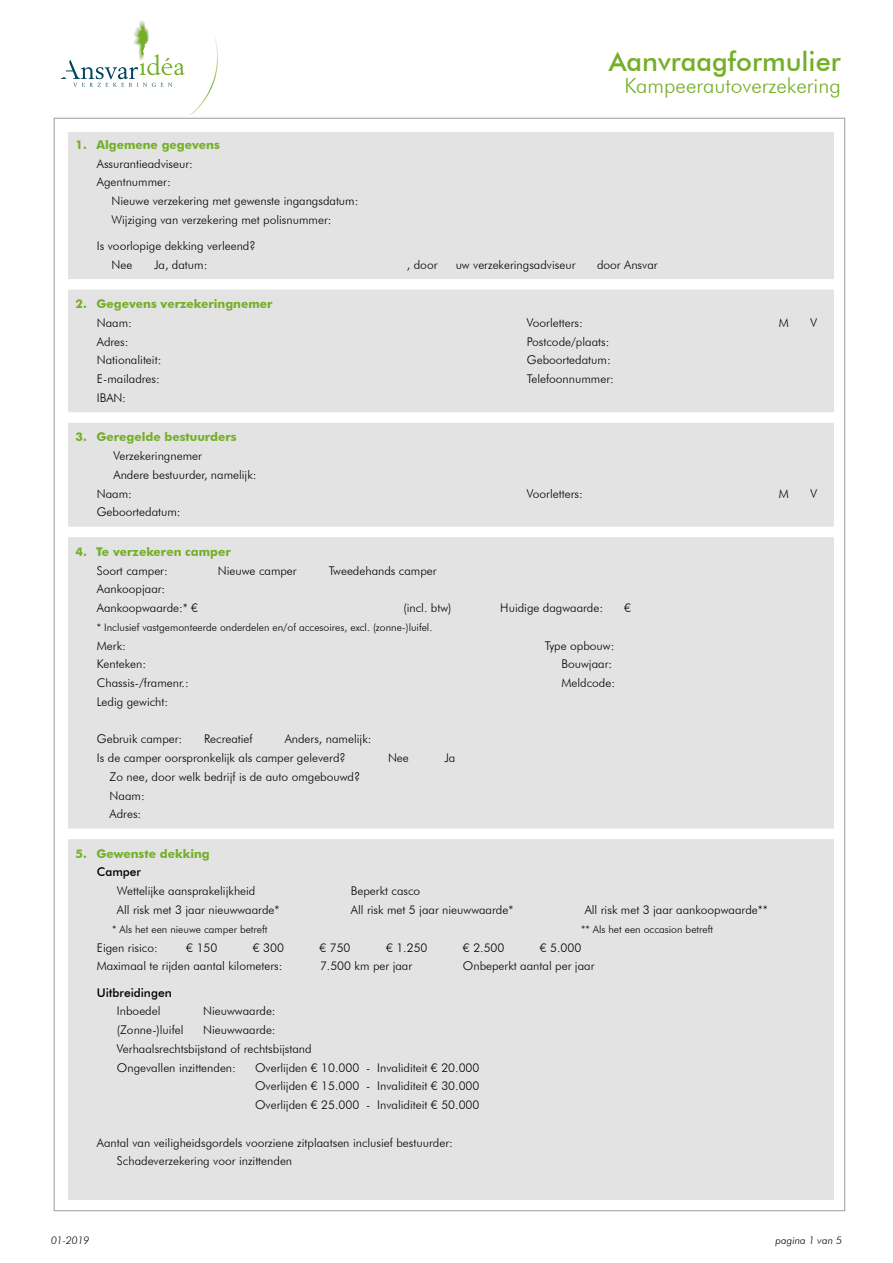
<style>
.page{position:relative;width:893px;height:1263px;background:#fff}
.page>*{position:absolute;margin:0;border:0;box-sizing:border-box;transform-origin:0 0}
.t1{font:500 27px "Futura BT";color:#74af27}
.t2{font:300 21px "Futura BT";color:#74af27}
.t3{font:300 12px/18.8px "Futura BT";color:#000}
.t4{font:700 12px "Futura BT";color:#74af27}
.t5{font:500 12px "Futura BT";color:#000}
.t6{font:300 10.5px "Futura BT";color:#000}
.t7{font:italic 300 10.5px "Futura BT";color:#000}
</style>
<div class="page">
<div style="left:68px;top:132px;width:765px;height:1067px;background:#e3e3e3"></div>
<svg style="left:61px;top:21px;width:157px;height:94px"></svg>
<div style="left:63px;top:279px;width:777px;height:11px;background:#fff"></div>
<div style="left:63px;top:412px;width:777px;height:11px;background:#fff"></div>
<div style="left:63px;top:527px;width:777px;height:10px;background:#fff"></div>
<div style="left:63px;top:829px;width:777px;height:10px;background:#fff"></div>
<h1 class="t1" style="left:609px;top:45px;width:233px">Aanvraagformulier</h1>
<h2 class="t2" style="left:625px;top:73px;width:218px">Kampeerautoverzekering</h2>
<p class="t4" style="left:76px;top:137px;width:146px">1. Algemene gegevens</p>
<p class="t3" style="left:97px;top:154px;width:98px">Assurantieadviseur:<br>Agentnummer:</p>
<p class="t3" style="left:112px;top:191px;width:248px">Nieuwe verzekering met gewenste ingangsdatum:<br>Wijziging van verzekering met polisnummer:</p>
<p class="t3" style="left:112px;top:236px;width:146px;text-indent:-15px">Is voorlopige dekking verleend?<br>Nee</p>
<p class="t3" style="left:154px;top:255px;width:55px">Ja, datum:</p>
<p class="t3" style="left:407px;top:255px;width:32px">, door</p>
<p class="t3" style="left:456px;top:255px;width:121px">uw verzekeringsadviseur</p>
<p class="t3" style="left:597px;top:255px;width:62px">door Ansvar</p>
<p class="t4" style="left:76px;top:297px;width:198px">2. Gegevens verzekeringnemer</p>
<p class="t3" style="left:97px;top:313px;width:37px">Naam:</p>
<p class="t3" style="left:527px;top:313px;width:57px">Voorletters:</p>
<p class="t3" style="left:779px;top:313px;width:12px">M</p>
<p class="t3" style="left:811px;top:313px;width:8px">V</p>
<p class="t3" style="left:97px;top:332px;width:33px">Adres:</p>
<p class="t3" style="left:527px;top:332px;width:84px">Postcode/plaats:</p>
<p class="t3" style="left:97px;top:351px;width:66px">Nationaliteit:</p>
<p class="t3" style="left:527px;top:351px;width:85px">Geboortedatum:</p>
<p class="t3" style="left:97px;top:369px;width:65px">E-mailadres:</p>
<p class="t3" style="left:527px;top:369px;width:88px">Telefoonnummer:</p>
<p class="t3" style="left:97px;top:388px;width:31px">IBAN:</p>
<p class="t4" style="left:76px;top:430px;width:163px">3. Geregelde bestuurders</p>
<p class="t3" style="left:113px;top:446px;width:90px">Verzekeringnemer</p>
<p class="t3" style="left:113px;top:465px;width:145px">Andere bestuurder, namelijk:</p>
<p class="t3" style="left:97px;top:484px;width:37px">Naam:</p>
<p class="t3" style="left:527px;top:484px;width:57px">Voorletters:</p>
<p class="t3" style="left:779px;top:484px;width:12px">M</p>
<p class="t3" style="left:811px;top:484px;width:8px">V</p>
<p class="t3" style="left:97px;top:503px;width:85px">Geboortedatum:</p>
<p class="t4" style="left:76px;top:544px;width:157px">4. Te verzekeren camper</p>
<p class="t3" style="left:97px;top:561px;width:72px">Soort camper:</p>
<p class="t3" style="left:218px;top:561px;width:80px">Nieuwe camper</p>
<p class="t3" style="left:329px;top:561px;width:109px">Tweedehands camper</p>
<p class="t3" style="left:97px;top:579px;width:103px">Aankoopjaar:<br>Aankoopwaarde:* €</p>
<p class="t3" style="left:403px;top:598px;width:49px">(incl. btw)</p>
<p class="t3" style="left:500px;top:598px;width:104px">Huidige dagwaarde:</p>
<p class="t3" style="left:624px;top:598px;width:8px">€</p>
<p class="t6" style="left:97px;top:621px;width:337px">* Inclusief vastgemonteerde onderdelen en/of accesoires, excl. (zonne-)luifel.</p>
<p class="t3" style="left:97px;top:636px;width:30px">Merk:</p>
<p class="t3" style="left:545px;top:636px;width:71px">Type opbouw:</p>
<p class="t3" style="left:97px;top:655px;width:51px">Kenteken:</p>
<p class="t3" style="left:561px;top:655px;width:52px">Bouwjaar:</p>
<p class="t3" style="left:97px;top:673px;width:93px">Chassis-/framenr.:</p>
<p class="t3" style="left:561px;top:673px;width:55px">Meldcode:</p>
<p class="t3" style="left:97px;top:692px;width:73px">Ledig gewicht:</p>
<p class="t3" style="left:97px;top:730px;width:87px">Gebruik camper:</p>
<p class="t3" style="left:204px;top:730px;width:50px">Recreatief</p>
<p class="t3" style="left:97px;top:730px;width:276px;text-indent:188px">Anders, namelijk:<br>Is de camper oorspronkelijk als camper geleverd?</p>
<p class="t3" style="left:388px;top:748px;width:22px">Nee</p>
<p class="t3" style="left:444px;top:748px;width:12px">Ja</p>
<p class="t3" style="left:110px;top:767px;width:252px">Zo nee, door welk bedrijf is de auto omgebouwd?<br>Naam:<br>Adres:</p>
<p class="t4" style="left:76px;top:846px;width:136px">5. Gewenste dekking</p>
<p class="t5" style="left:97px;top:865px;width:46px">Camper</p>
<p class="t3" style="left:117px;top:881px;width:140px">Wettelijke aansprakelijkheid</p>
<p class="t3" style="left:351px;top:881px;width:71px">Beperkt casco</p>
<p class="t3" style="left:117px;top:900px;width:164px">All risk met 3 jaar nieuwwaarde*</p>
<p class="t3" style="left:351px;top:900px;width:164px">All risk met 5 jaar nieuwwaarde*</p>
<p class="t3" style="left:585px;top:900px;width:185px">All risk met 3 jaar aankoopwaarde**</p>
<p class="t6" style="left:112px;top:923px;width:157px">* Als het een nieuwe camper betreft</p>
<p class="t6" style="left:581px;top:923px;width:133px">** Als het een occasion betreft</p>
<p class="t3" style="left:97px;top:938px;width:62px">Eigen risico:</p>
<p class="t3" style="left:186px;top:938px;width:33px">€ 150</p>
<p class="t3" style="left:253px;top:938px;width:33px">€ 300</p>
<p class="t3" style="left:319px;top:938px;width:33px">€ 750</p>
<p class="t3" style="left:386px;top:938px;width:43px">€ 1.250</p>
<p class="t3" style="left:463px;top:938px;width:43px">€ 2.500</p>
<p class="t3" style="left:540px;top:938px;width:43px">€ 5.000</p>
<p class="t3" style="left:97px;top:956px;width:187px">Maximaal te rijden aantal kilometers:</p>
<p class="t3" style="left:320px;top:956px;width:94px">7.500 km per jaar</p>
<p class="t3" style="left:463px;top:956px;width:133px">Onbeperkt aantal per jaar</p>
<p class="t5" style="left:97px;top:985px;width:76px">Uitbreidingen</p>
<p class="t3" style="left:117px;top:1001px;width:45px">Inboedel</p>
<p class="t3" style="left:203px;top:1001px;width:74px">Nieuwwaarde:</p>
<p class="t3" style="left:117px;top:1020px;width:68px">(Zonne-)luifel</p>
<p class="t3" style="left:117px;top:1020px;width:196px;text-indent:86px">Nieuwwaarde:<br>Verhaalsrechtsbijstand of rechtsbijstand<br>Ongevallen inzittenden:</p>
<p class="t3" style="left:255px;top:1058px;width:226px;text-align:justify">Overlijden € 10.000 - Invaliditeit € 20.000<br>Overlijden € 15.000 - Invaliditeit € 30.000<br>Overlijden € 25.000 - Invaliditeit € 50.000</p>
<p class="t3" style="left:117px;top:1133px;width:337px;text-indent:-20px">Aantal van veiligheidsgordels voorziene zitplaatsen inclusief bestuurder:<br>Schadeverzekering voor inzittenden</p>
<p class="t7" style="left:51px;top:1234px;width:40px">01-2019</p>
<p class="t7" style="left:775px;top:1234px;width:68px">pagina 1 van 5</p>
</div>
